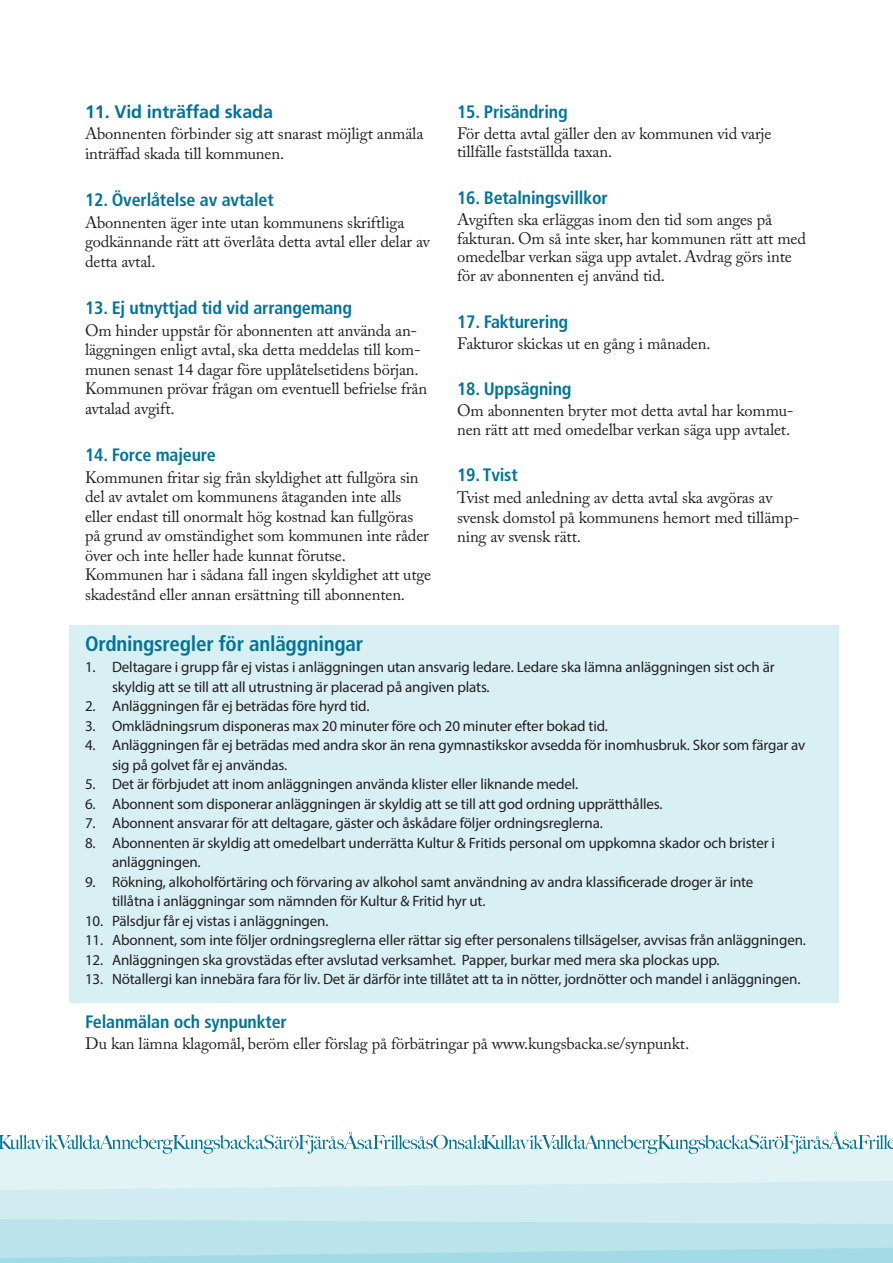
<style>
.page{position:relative;width:893px;height:1263px;background:#fff}
.page>*{position:absolute;margin:0;border:0;box-sizing:border-box;transform-origin:0 0}
.Mellanrub{font:700 condensed 21px "Frutiger LT Std";letter-spacing:-.01em;color:#007598}
.Mellanrub-2{font:700 condensed 18px "Frutiger LT Std";letter-spacing:-.01em;color:#007598}
.Mellanrub-3{font:700 18px "Frutiger LT Std";letter-spacing:-.01em;color:#007598}
.bt{font:16.5px/19.5px "Adobe Caslon Pro";letter-spacing:-.01em;color:#231f20}
.t1{font:15px/19.5px "Myriad Pro";letter-spacing:-.01em;color:#231f20}
</style>
<div class="page">
<div style="left:69px;top:625px;width:770px;height:377px;background:#d8eff4"></div>
<div style="left:0;top:1154px;width:893px;height:27px;background:#e2f3f6"></div>
<svg style="left:0;top:1181px;width:893px;height:38px;background:#d2ecf2"></svg>
<svg style="left:0;top:1219px;width:893px;height:44px;background:#b5e1ea"></svg>
<svg style="left:0;top:1131px;width:893px;height:23px"></svg>
<p class="Mellanrub-3" style="left:85px;top:101px;width:189px">11. Vid inträffad skada</p>
<p class="bt" style="left:85px;top:124px;width:340px">Abonnenten förbinder sig att snarast möjligt anmäla inträffad skada till kommunen.</p>
<p class="Mellanrub-2" style="left:85px;top:189px;width:190px">12. Överlåtelse av avtalet</p>
<p class="bt" style="left:85px;top:212px;width:347px">Abonnenten äger inte utan kommunens skriftliga godkännande rätt att överlåta detta avtal eller delar av detta avtal.</p>
<p class="Mellanrub-2" style="left:85px;top:297px;width:269px">13. Ej utnyttjad tid vid arrangemang</p>
<p class="bt" style="left:85px;top:320px;width:344px">Om hinder uppstår för abonnenten att använda an&shy;läggningen enligt avtal, ska detta meddelas till kom&shy;munen senast 14 dagar före upplåtelsetidens början.<br>Kommunen prövar frågan om eventuell befrielse från avtalad avgift.</p>
<p class="Mellanrub-2" style="left:85px;top:444px;width:132px">14. Force majeure</p>
<p class="bt" style="left:85px;top:467px;width:345px">Kommunen fritar sig från skyldighet att fullgöra sin del av avtalet om kommunens åtaganden inte alls eller endast till onormalt hög kostnad kan fullgöras på grund av omständighet som kommunen inte råder över och inte heller hade kunnat förutse.</p>
<p class="bt" style="left:85px;top:565px;width:348px">Kommunen har i sådana fall ingen skyldighet att utge skadestånd eller annan ersättning till abonnenten.</p>
<p class="Mellanrub-2" style="left:457px;top:101px;width:112px">15. Prisändring</p>
<p class="bt" style="left:457px;top:123px;width:316px;line-height:18.8px">För detta avtal gäller den av kommunen vid varje tillfälle fastställda taxan.</p>
<p class="Mellanrub-2" style="left:457px;top:187px;width:152px">16. Betalningsvillkor</p>
<p class="bt" style="left:457px;top:210px;width:350px;line-height:18.8px">Avgiften ska erläggas inom den tid som anges på fakturan. Om så inte sker, har kommunen rätt att med omedelbar verkan säga upp avtalet. Avdrag görs inte för av abonnenten ej använd tid.</p>
<p class="Mellanrub-2" style="left:457px;top:311px;width:113px">17. Fakturering</p>
<p class="bt" style="left:457px;top:333px;width:255px">Fakturor skickas ut en gång i månaden.</p>
<p class="Mellanrub-2" style="left:457px;top:378px;width:116px">18. Uppsägning</p>
<p class="bt" style="left:457px;top:401px;width:338px;line-height:18.8px">Om abonnenten bryter mot detta avtal har kommu&shy;nen rätt att med omedelbar verkan säga upp avtalet.</p>
<p class="Mellanrub-2" style="left:457px;top:464px;width:62px">19. Tvist</p>
<p class="bt" style="left:457px;top:488px;width:344px">Tvist med anledning av detta avtal ska avgöras av svensk domstol på kommunens hemort med tillämp&shy;ning av svensk rätt.</p>
<p class="Mellanrub" style="left:85px;top:631px;width:280px">Ordningsregler för anläggningar</p>
<p class="t1" style="left:112px;top:657px;width:664px;text-indent:-27px">1. Deltagare i grupp får ej vistas i anläggningen utan ansvarig ledare. Ledare ska lämna anläggningen sist och är skyldig att se till att all utrustning är placerad på angiven plats.</p>
<p class="t1" style="left:85px;top:696px;width:286px">2. Anläggningen får ej beträdas före hyrd tid.</p>
<p class="t1" style="left:85px;top:716px;width:524px">3. Omklädningsrum disponeras max 20 minuter före och 20 minuter efter bokad tid.</p>
<p class="t1" style="left:112px;top:735px;width:695px;text-indent:-27px">4. Anläggningen får ej beträdas med andra skor än rena gymnastikskor avsedda för inomhusbruk. Skor som färgar av sig på golvet får ej användas.</p>
<p class="t1" style="left:85px;top:774px;width:495px">5. Det är förbjudet att inom anläggningen använda klister eller liknande medel.</p>
<p class="t1" style="left:85px;top:794px;width:579px">6. Abonnent som disponerar anläggningen är skyldig att se till att god ordning upprätthålles.</p>
<p class="t1" style="left:85px;top:813px;width:519px">7. Abonnent ansvarar för att deltagare, gäster och åskådare följer ordningsreglerna.</p>
<p class="t1" style="left:112px;top:833px;width:664px;text-indent:-27px">8. Abonnenten är skyldig att omedelbart underrätta Kultur &amp; Fritids personal om uppkomna skador och brister i anläggningen.</p>
<p class="t1" style="left:112px;top:872px;width:643px;text-indent:-27px">9. Rökning, alkoholförtäring och förvaring av alkohol samt användning av andra klassificerade droger är inte tillåtna i anläggningar som nämnden för Kultur &amp; Fritid hyr ut.</p>
<p class="t1" style="left:85px;top:911px;width:245px">10. Pälsdjur får ej vistas i anläggningen.</p>
<p class="t1" style="left:85px;top:930px;width:722px">11. Abonnent, som inte följer ordningsreglerna eller rättar sig efter personalens tillsägelser, avvisas från anläggningen.</p>
<p class="t1" style="left:85px;top:950px;width:636px">12. Anläggningen ska grovstädas efter avslutad verksamhet. Papper, burkar med mera ska plockas upp.</p>
<p class="t1" style="left:85px;top:969px;width:717px">13. Nötallergi kan innebära fara för liv. Det är därför inte tillåtet att ta in nötter, jordnötter och mandel i anläggningen.</p>
<p class="Mellanrub-2" style="left:85px;top:1011px;width:203px">Felanmälan och synpunkter</p>
<p class="bt" style="left:85px;top:1034px;width:606px">Du kan lämna klagomål, beröm eller förslag på förbätringar på www.kungsbacka.se/synpunkt.</p>
</div>
